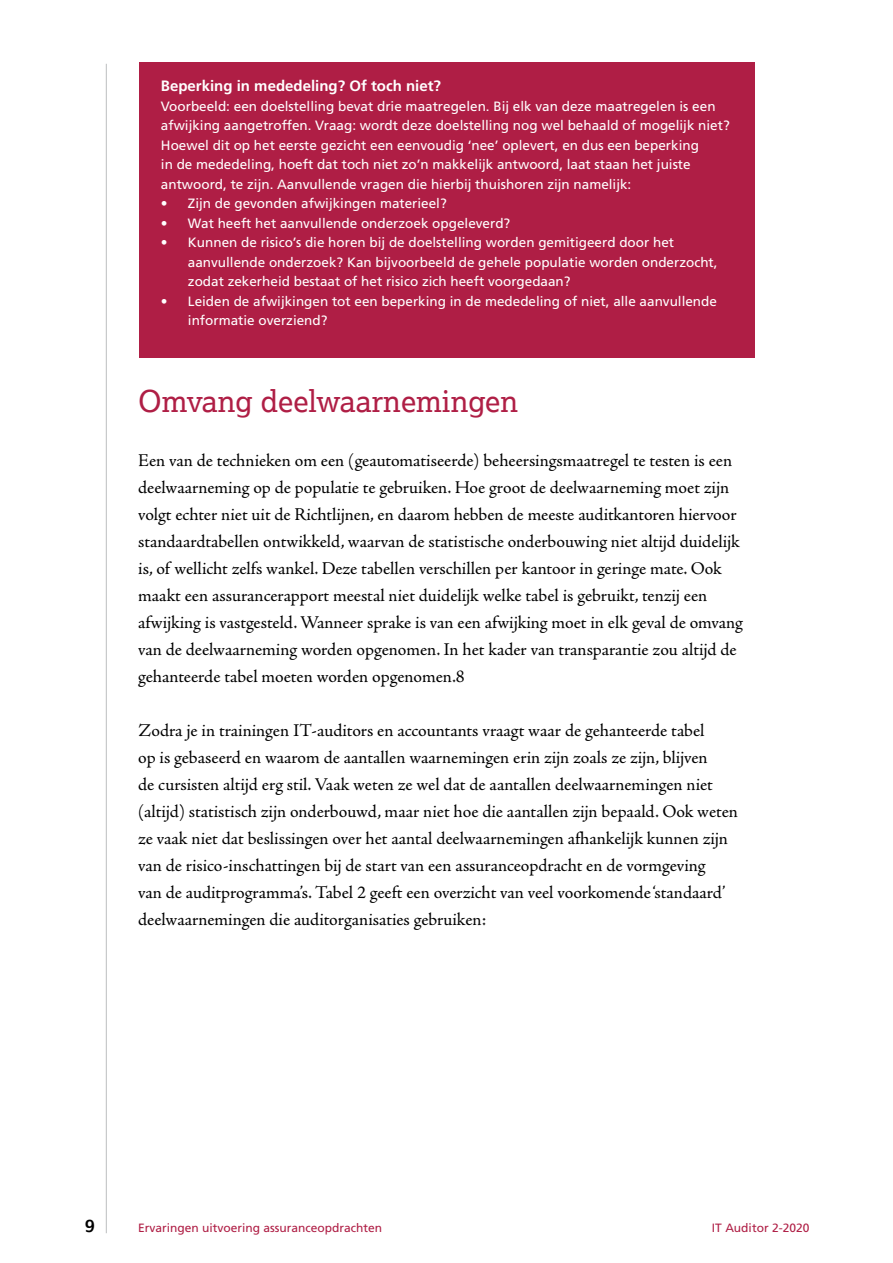
<style>
.page{position:relative;width:893px;height:1263px;background:#fff}
.page>*{position:absolute;margin:0;border:0;box-sizing:border-box;transform-origin:0 0}
.t1{font:30px "Lexia";color:#af1e45}
.t2{font:18px/27px "Adobe Jenson Pro";color:#000}
.t3{font:700 18px "Lexia";color:#000}
.t4{font:700 15px "Frutiger";color:#fff}
.t5{font:13.5px/19.5px "Frutiger";color:#fff}
.t6{font:12px "Frutiger";color:#af1e45}
</style>
<div class="page">
<hr style="left:106px;top:64px;width:1px;height:1169px;background:#bcbec0">
<div style="left:140px;top:63px;width:615px;height:295px;background:#af1e45"></div>
<p class="t4" style="left:161px;top:77px;width:282px">Beperking in mededeling? Of toch niet?</p>
<p class="t5" style="left:161px;top:96px;width:570px">Voorbeeld: een doelstelling bevat drie maatregelen. Bij elk van deze maatregelen is een afwijking aangetroffen. Vraag: wordt deze doelstelling nog wel behaald of mogelijk niet?<br>Hoewel dit op het eerste gezicht een eenvoudig ‘nee’ oplevert, en dus een beperking<br>in de mededeling, hoeft dat toch niet zo’n makkelijk antwoord, laat staan het juiste antwoord, te zijn. Aanvullende vragen die hierbij thuishoren zijn namelijk:</p>
<p class="t5" style="left:161px;top:194px;width:287px">• Zijn de gevonden afwijkingen materieel?</p>
<p class="t5" style="left:161px;top:213px;width:351px">• Wat heeft het aanvullende onderzoek opgeleverd?</p>
<p class="t5" style="left:188px;top:233px;width:531px;text-indent:-27px">• Kunnen de risico’s die horen bij de doelstelling worden gemitigeerd door het aanvullende onderzoek? Kan bijvoorbeeld de gehele populatie worden onderzocht, zodat zekerheid bestaat of het risico zich heeft voorgedaan?</p>
<p class="t5" style="left:188px;top:291px;width:530px;text-indent:-27px">• Leiden de afwijkingen tot een beperking in de mededeling of niet, alle aanvullende informatie overziend?</p>
<h1 class="t1" style="left:138px;top:382px;width:381px">Omvang deelwaarnemingen</h1>
<p class="t2" style="left:138px;top:447px;width:606px">Een van de technieken om een (geautomatiseerde) beheersingsmaatregel te testen is een deelwaarneming op de populatie te gebruiken. Hoe groot de deelwaarneming moet zijn volgt echter niet uit de Richtlijnen, en daarom hebben de meeste auditkantoren hiervoor standaardtabellen ontwikkeld, waarvan de statistische onderbouwing niet altijd duidelijk is, of wellicht zelfs wankel. Deze tabellen verschillen per kantoor in geringe mate. Ook maakt een assurancerapport meestal niet duidelijk welke tabel is gebruikt, tenzij een afwijking is vastgesteld. Wanneer sprake is van een afwijking moet in elk geval de omvang van de deelwaarneming worden opgenomen. In het kader van transparantie zou altijd de gehanteerde tabel moeten worden opgenomen.8</p>
<p class="t2" style="left:138px;top:717px;width:601px">Zodra je in trainingen IT-auditors en accountants vraagt waar de gehanteerde tabel<br>op is gebaseerd en waarom de aantallen waarnemingen erin zijn zoals ze zijn, blijven<br>de cursisten altijd erg stil. Vaak weten ze wel dat de aantallen deelwaarnemingen niet (altijd) statistisch zijn onderbouwd, maar niet hoe die aantallen zijn bepaald. Ook weten ze vaak niet dat beslissingen over het aantal deelwaarnemingen afhankelijk kunnen zijn van de risico-inschattingen bij de start van een assuranceopdracht en de vormgeving<br>van de auditprogramma’s. Tabel 2 geeft een overzicht van veel voorkomende ‘standaard’ deelwaarnemingen die auditorganisaties gebruiken:</p>
<p class="t3" style="left:85px;top:1214px;width:11px">9</p>
<p class="t6" style="left:138px;top:1221px;width:246px">Ervaringen uitvoering assuranceopdrachten</p>
<p class="t6" style="left:712px;top:1221px;width:99px">IT Auditor 2-2020</p>
</div>
